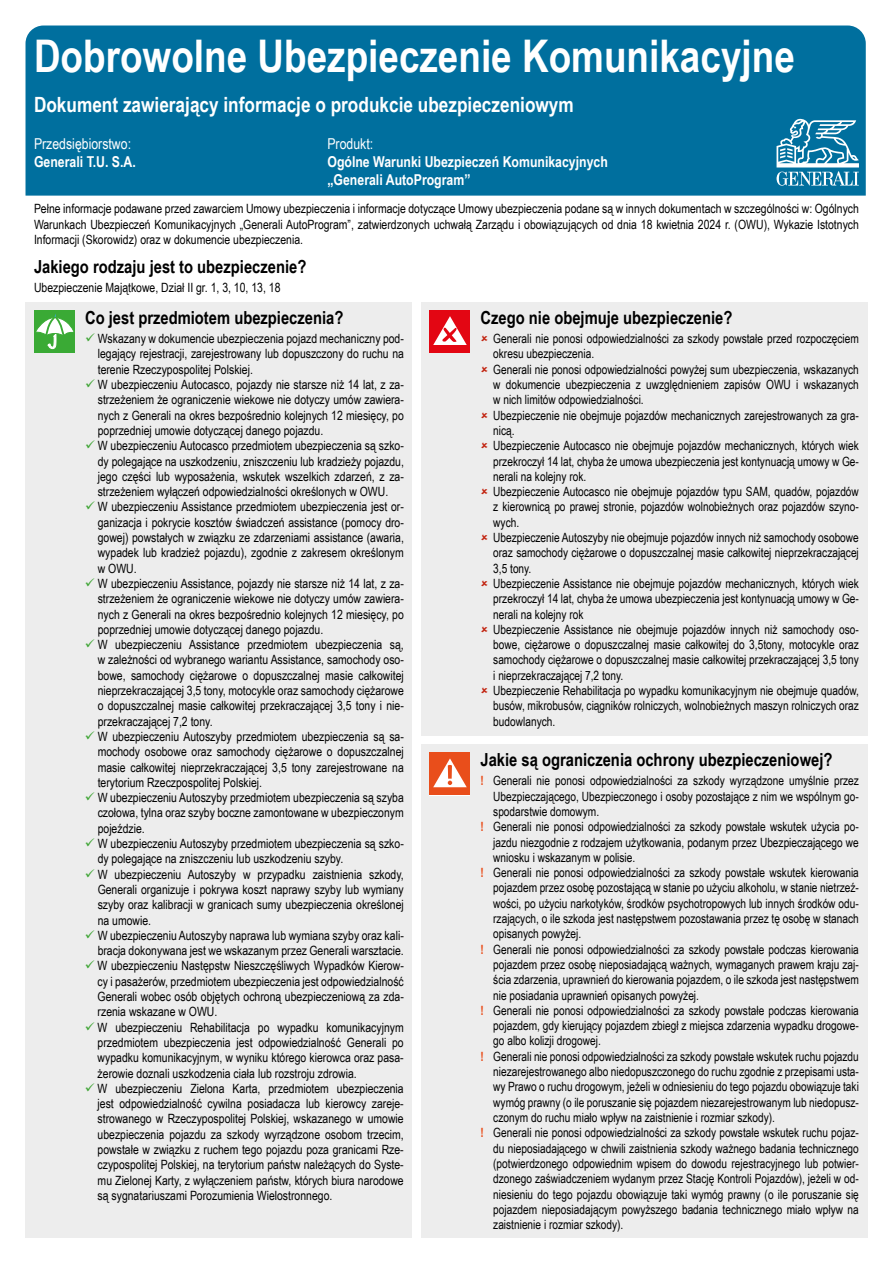
<style>
.page{position:relative;width:893px;height:1263px;background:#fff}
.page>*{position:absolute;margin:0;border:0;box-sizing:border-box;transform-origin:0 0}
.t1{font:700 45px "Arial Narrow";color:#fff}
.t2{font:700 21px "Arial Narrow";color:#fff}
.t3{font:700 18px "Arial Narrow";color:#000}
.t4{font:700 15px/18px "Arial Narrow";color:#fff}
.t5{font:15px "Arial Narrow";color:#fff}
.t6{font:12.75px/15.3px "Arial Narrow";color:#000}
.s1{font-weight:700;color:#e94e1b}
</style>
<div class="page">
<div style="left:26px;top:26px;width:840px;height:170px;background:#006f9e"></div>
<div style="left:26px;top:302px;width:386px;height:935px;background:#ededed"></div>
<div style="left:421px;top:302px;width:446px;height:434px;background:#ededed"></div>
<div style="left:421px;top:744px;width:446px;height:493px;background:#ededed"></div>
<div style="left:34px;top:310px;width:41px;height:43px;background:#3aaa35"></div>
<svg style="left:36px;top:314px;width:38px;height:35px"></svg>
<div style="left:429px;top:310px;width:41px;height:43px;background:#e30613"></div>
<svg style="left:433px;top:316px;width:34px;height:29px"></svg>
<div style="left:429px;top:753px;width:41px;height:42px;background:#e94e1b"></div>
<svg style="left:433px;top:758px;width:34px;height:29px"></svg>
<svg style="left:776px;top:119px;width:83px;height:67px"></svg>
<h1 class="t1" style="left:34px;top:22px;width:762px">Dobrowolne Ubezpieczenie Komunikacyjne</h1>
<h2 class="t2" style="left:34px;top:89px;width:541px">Dokument zawierający informacje o produkcie ubezpieczeniowym</h2>
<p class="t5" style="left:327px;top:133px;width:47px">Produkt:</p>
<p class="t4" style="left:327px;top:152px;width:282px">Ogólne Warunki Ubezpieczeń Komunikacyjnych „Generali AutoProgram”</p>
<p class="t6" style="left:34px;top:201px;width:826px;text-align:justify">Pełne informacje podawane przed zawarciem Umowy ubezpieczenia i informacje dotyczące Umowy ubezpieczenia podane są w innych dokumentach w szczególności w: Ogólnych Warunkach Ubezpieczeń Komunikacyjnych „Generali AutoProgram”, zatwierdzonych uchwałą Zarządu i obowiązujących od dnia 18 kwietnia 2024 r. (OWU), Wykazie Istotnych Informacji (Skorowidz) oraz w dokumencie ubezpieczenia.</p>
<p class="t5" style="left:34px;top:133px;width:99px">Przedsiębiorstwo:</p>
<p class="t4" style="left:34px;top:152px;width:103px">Generali T.U. S.A.</p>
<h3 class="t3" style="left:34px;top:253px;width:274px">Jakiego rodzaju jest to ubezpieczenie?</h3>
<p class="t6" style="left:34px;top:279px;width:248px">Ubezpieczenie Majątkowe, Dział II gr. 1, 3, 10, 13, 18</p>
<h3 class="t3" style="left:85px;top:304px;width:260px">Co jest przedmiotem ubezpieczenia?</h3>
<p class="t6" style="left:98px;top:330px;width:308px">Wskazany w dokumencie ubezpieczenia pojazd mechaniczny pod&shy;legający rejestracji, zarejestrowany lub dopuszczony do ruchu na terenie Rzeczypospolitej Polskiej.<br>W ubezpieczeniu Autocasco, pojazdy nie starsze niż 14 lat, z za&shy;strzeżeniem że ograniczenie wiekowe nie dotyczy umów zawiera&shy;nych z Generali na okres bezpośrednio kolejnych 12 miesięcy, po poprzedniej umowie dotyczącej danego pojazdu.<br>W ubezpieczeniu Autocasco przedmiotem ubezpieczenia są szko&shy;dy polegające na uszkodzeniu, zniszczeniu lub kradzieży pojazdu, jego części lub wyposażenia, wskutek wszelkich zdarzeń, z za&shy;strzeżeniem wyłączeń odpowiedzialności określonych w OWU.<br>W ubezpieczeniu Assistance przedmiotem ubezpieczenia jest or&shy;ganizacja i pokrycie kosztów świadczeń assistance (pomocy dro&shy;gowej) powstałych w związku ze zdarzeniami assistance (awaria, wypadek lub kradzież pojazdu), zgodnie z zakresem określonym w OWU.<br>W ubezpieczeniu Assistance, pojazdy nie starsze niż 14 lat, z za&shy;strzeżeniem że ograniczenie wiekowe nie dotyczy umów zawiera&shy;nych z Generali na okres bezpośrednio kolejnych 12 miesięcy, po poprzedniej umowie dotyczącej danego pojazdu.<br>W ubezpieczeniu Assistance przedmiotem ubezpieczenia są, w zależności od wybranego wariantu Assistance, samochody oso&shy;bowe, samochody ciężarowe o dopuszczalnej masie całkowitej nieprzekraczającej 3,5 tony, motocykle oraz samochody ciężarowe o dopuszczalnej masie całkowitej przekraczającej 3,5 tony i nie&shy;przekraczającej 7,2 tony.<br>W ubezpieczeniu Autoszyby przedmiotem ubezpieczenia są sa&shy;mochody osobowe oraz samochody ciężarowe o dopuszczalnej masie całkowitej nieprzekraczającej 3,5 tony zarejestrowane na terytorium Rzeczpospolitej Polskiej.<br>W ubezpieczeniu Autoszyby przedmiotem ubezpieczenia są szyba czołowa, tylna oraz szyby boczne zamontowane w ubezpieczonym pojeździe.<br>W ubezpieczeniu Autoszyby przedmiotem ubezpieczenia są szko&shy;dy polegające na zniszczeniu lub uszkodzeniu szyby.<br>W ubezpieczeniu Autoszyby w przypadku zaistnienia szkody, Generali organizuje i pokrywa koszt naprawy szyby lub wymiany szyby oraz kalibracji w granicach sumy ubezpieczenia określonej na umowie.<br>W ubezpieczeniu Autoszyby naprawa lub wymiana szyby oraz kali&shy;bracja dokonywana jest we wskazanym przez Generali warsztacie.<br>W ubezpieczeniu Następstw Nieszczęśliwych Wypadków Kierow&shy;cy i pasażerów, przedmiotem ubezpieczenia jest odpowiedzialność Generali wobec osób objętych ochroną ubezpieczeniową za zda&shy;rzenia wskazane w OWU.<br>W ubezpieczeniu Rehabilitacja po wypadku komunikacyjnym przedmiotem ubezpieczenia jest odpowiedzialność Generali po wypadku komunikacyjnym, w wyniku którego kierowca oraz pasa&shy;żerowie doznali uszkodzenia ciała lub rozstroju zdrowia.<br>W ubezpieczeniu Zielona Karta, przedmiotem ubezpieczenia jest odpowiedzialność cywilna posiadacza lub kierowcy zareje&shy;strowanego w Rzeczypospolitej Polskiej, wskazanego w umowie ubezpieczenia pojazdu za szkody wyrządzone osobom trzecim, powstałe w związku z ruchem tego pojazdu poza granicami Rze&shy;czypospolitej Polskiej, na terytorium państw należących do Syste&shy;mu Zielonej Karty, z wyłączeniem państw, których biura narodowe są sygnatariuszami Porozumienia Wielostronnego.</p>
<h3 class="t3" style="left:480px;top:304px;width:253px">Czego nie obejmuje ubezpieczenie?</h3>
<p class="t6" style="left:493px;top:330px;width:367px">Generali nie ponosi odpowiedzialności za szkody powstałe przed rozpoczęciem okresu ubezpieczenia.<br>Generali nie ponosi odpowiedzialności powyżej sum ubezpieczenia, wskazanych w dokumencie ubezpieczenia z uwzględnieniem zapisów OWU i wskazanych w nich limitów odpowiedzialności.<br>Ubezpieczenie nie obejmuje pojazdów mechanicznych zarejestrowanych za gra&shy;nicą.<br>Ubezpieczenie Autocasco nie obejmuje pojazdów mechanicznych, których wiek przekroczył 14 lat, chyba że umowa ubezpieczenia jest kontynuacją umowy w Ge&shy;nerali na kolejny rok.<br>Ubezpieczenie Autocasco nie obejmuje pojazdów typu SAM, quadów, pojazdów z kierownicą po prawej stronie, pojazdów wolnobieżnych oraz pojazdów szyno&shy;wych.<br>Ubezpieczenie Autoszyby nie obejmuje pojazdów innych niż samochody osobowe oraz samochody ciężarowe o dopuszczalnej masie całkowitej nieprzekraczającej 3,5 tony.<br>Ubezpieczenie Assistance nie obejmuje pojazdów mechanicznych, których wiek przekroczył 14 lat, chyba że umowa ubezpieczenia jest kontynuacją umowy w Ge&shy;nerali na kolejny rok<br>Ubezpieczenie Assistance nie obejmuje pojazdów innych niż samochody oso&shy;bowe, ciężarowe o dopuszczalnej masie całkowitej do 3,5tony, motocykle oraz samochody ciężarowe o dopuszczalnej masie całkowitej przekraczającej 3,5 tony i nieprzekraczającej 7,2 tony.<br>Ubezpieczenie Rehabilitacja po wypadku komunikacyjnym nie obejmuje quadów, busów, mikrobusów, ciągników rolniczych, wolnobieżnych maszyn rolniczych oraz budowlanych.</p>
<h3 class="t3" style="left:480px;top:746px;width:353px">Jakie są ograniczenia ochrony ubezpieczeniowej?</h3>
<p class="t6" style="left:480px;top:773px;width:380px"><span class="s1">!</span> Generali nie ponosi odpowiedzialności za szkody wyrządzone umyślnie przez</p>
<p class="t6" style="left:493px;top:788px;width:367px">Ubezpieczającego, Ubezpieczonego i osoby pozostające z nim we wspólnym go-</p>
<p class="t6" style="left:493px;top:803px;width:107px">spodarstwie domowym.</p>
<p class="t6" style="left:480px;top:819px;width:380px"><span class="s1">!</span> Generali nie ponosi odpowiedzialności za szkody powstałe wskutek użycia po-</p>
<p class="t6" style="left:493px;top:834px;width:367px">jazdu niezgodnie z rodzajem użytkowania, podanym przez Ubezpieczającego we</p>
<p class="t6" style="left:493px;top:849px;width:144px">wniosku i wskazanym w polisie.</p>
<p class="t6" style="left:480px;top:864px;width:380px"><span class="s1">!</span> Generali nie ponosi odpowiedzialności za szkody powstałe wskutek kierowania</p>
<p class="t6" style="left:493px;top:880px;width:367px">pojazdem przez osobę pozostającą w stanie po użyciu alkoholu, w stanie nietrzeź-</p>
<p class="t6" style="left:493px;top:895px;width:367px">wości, po użyciu narkotyków, środków psychotropowych lub innych środków odu-</p>
<p class="t6" style="left:493px;top:910px;width:367px">rzających, o ile szkoda jest następstwem pozostawania przez tę osobę w stanach</p>
<p class="t6" style="left:493px;top:926px;width:89px">opisanych powyżej.</p>
<p class="t6" style="left:480px;top:941px;width:380px"><span class="s1">!</span> Generali nie ponosi odpowiedzialności za szkody powstałe podczas kierowania</p>
<p class="t6" style="left:493px;top:956px;width:367px">pojazdem przez osobę nieposiadającą ważnych, wymaganych prawem kraju zaj-</p>
<p class="t6" style="left:493px;top:972px;width:367px">ścia zdarzenia, uprawnień do kierowania pojazdem, o ile szkoda jest następstwem</p>
<p class="t6" style="left:493px;top:987px;width:207px">nie posiadania uprawnień opisanych powyżej.</p>
<p class="t6" style="left:480px;top:1002px;width:380px"><span class="s1">!</span> Generali nie ponosi odpowiedzialności za szkody powstałe podczas kierowania</p>
<p class="t6" style="left:493px;top:1017px;width:367px">pojazdem, gdy kierujący pojazdem zbiegł z miejsca zdarzenia wypadku drogowe-</p>
<p class="t6" style="left:493px;top:1033px;width:109px">go albo kolizji drogowej.</p>
<p class="t6" style="left:480px;top:1048px;width:380px"><span class="s1">!</span> Generali nie ponosi odpowiedzialności za szkody powstałe wskutek ruchu pojazdu</p>
<p class="t6" style="left:493px;top:1063px;width:367px">niezarejestrowanego albo niedopuszczonego do ruchu zgodnie z przepisami usta-</p>
<p class="t6" style="left:493px;top:1079px;width:367px">wy Prawo o ruchu drogowym, jeżeli w odniesieniu do tego pojazdu obowiązuje taki</p>
<p class="t6" style="left:493px;top:1094px;width:367px">wymóg prawny (o ile poruszanie się pojazdem niezarejestrowanym lub niedopusz-</p>
<p class="t6" style="left:493px;top:1109px;width:283px">czonym do ruchu miało wpływ na zaistnienie i rozmiar szkody).</p>
<p class="t6" style="left:480px;top:1125px;width:380px"><span class="s1">!</span> Generali nie ponosi odpowiedzialności za szkody powstałe wskutek ruchu pojaz-</p>
<p class="t6" style="left:493px;top:1140px;width:367px">du nieposiadającego w chwili zaistnienia szkody ważnego badania technicznego</p>
<p class="t6" style="left:493px;top:1155px;width:367px">(potwierdzonego odpowiednim wpisem do dowodu rejestracyjnego lub potwier-</p>
<p class="t6" style="left:493px;top:1170px;width:367px">dzonego zaświadczeniem wydanym przez Stację Kontroli Pojazdów), jeżeli w od-</p>
<p class="t6" style="left:493px;top:1186px;width:367px">niesieniu do tego pojazdu obowiązuje taki wymóg prawny (o ile poruszanie się</p>
<p class="t6" style="left:493px;top:1201px;width:367px">pojazdem nieposiadającym powyższego badania technicznego miało wpływ na</p>
<p class="t6" style="left:493px;top:1216px;width:132px">zaistnienie i rozmiar szkody).</p>
</div>
